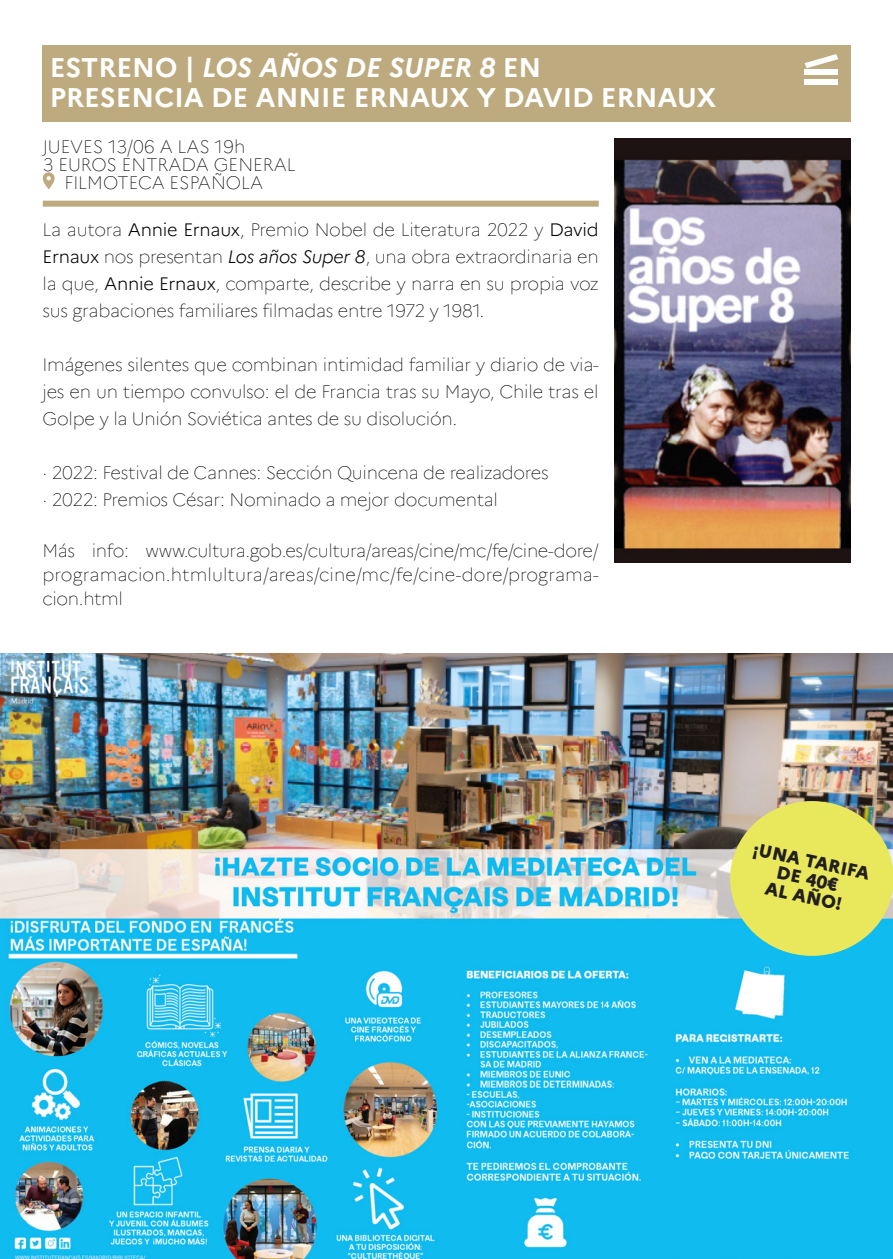
<style>
.page{position:relative;width:893px;height:1259px;background:#fff}
.page>*{position:absolute;margin:0;border:0;box-sizing:border-box;transform-origin:0 0}
.AGENDA___TEXTE{font:700 27px "Marianne";color:#fff}
.AGENDA___TEXTE-2{font:italic 700 27px "Marianne";color:#fff}
.AGENDA___TEXTE-3{font:100 18px/27px "Marianne";letter-spacing:-.015em;color:#000;text-align:justify}
.t1{font:800 18px "Marianne";color:#231f20}
.s1{font-style:normal}
.s2{font-weight:300}
.s3{font-weight:300;font-style:italic}
</style>
<div class="page">
<div style="left:43px;top:45px;width:808px;height:77px;background:#bdaa7e"></div>
<img style="left:614px;top:139px;width:236px;height:423px">
<svg style="left:43px;top:172px;width:12px;height:17px"></svg>
<div style="left:43px;top:201px;width:556px;height:6px;background:#bdaa7e"></div>
<img style="left:0;top:653px;width:893px;height:606px">
<div style="left:730px;top:801px;width:163px;height:155px;background:#e9e85d;border-radius:50%"></div>
<div style="left:805px;top:80px;width:33px;height:5px;background:#fff"></div>
<div style="left:805px;top:69px;width:33px;height:5px;background:#fff"></div>
<svg style="left:804px;top:54px;width:34px;height:14px"></svg>
<p class="AGENDA___TEXTE-2" style="left:50px;top:47px;width:493px"><span class="s1">ESTRENO |</span> LOS AÑOS DE SUPER 8 <span class="s1">EN</span></p>
<p class="AGENDA___TEXTE" style="left:50px;top:77px;width:668px">PRESENCIA DE ANNIE ERNAUX Y DAVID ERNAUX</p>
<p class="AGENDA___TEXTE-3" style="left:43px;top:132px;width:204px">JUEVES 13/06 A LAS 19h</p>
<p class="AGENDA___TEXTE-3" style="left:43px;top:150px;width:255px">3 EUROS ENTRADA GENERAL</p>
<p class="AGENDA___TEXTE-3" style="left:64px;top:168px;width:200px">FILMOTECA ESPAÑOLA</p>
<p class="AGENDA___TEXTE-3" style="left:43px;top:215px;width:558px">La autora <span class="s2">Annie Ernaux</span>, Premio Nobel de Literatura 2022 y <span class="s2">David Ernaux</span> nos presentan <span class="s3">Los años Super 8</span>, una obra extraordinaria en la que, <span class="s2">Annie Ernaux</span>, comparte, describe y narra en su propia voz sus grabaciones familiares filmadas entre 1972 y 1981.</p>
<p class="AGENDA___TEXTE-3" style="left:43px;top:350px;width:558px">Imágenes silentes que combinan intimidad familiar y diario de via&shy;jes en un tiempo convulso: el de Francia tras su Mayo, Chile tras el Golpe y la Unión Soviética antes de su disolución.</p>
<p class="AGENDA___TEXTE-3" style="left:43px;top:458px;width:508px">· 2022: Festival de Cannes: Sección Quincena de realizadores</p>
<p class="AGENDA___TEXTE-3" style="left:43px;top:485px;width:457px">· 2022: Premios César: Nominado a mejor documental</p>
<p class="AGENDA___TEXTE-3" style="left:43px;top:537px;width:558px;line-height:24px">Más info: www.cultura.gob.es/cultura/areas/cine/mc/fe/cine-dore/ programacion.htmlultura/areas/cine/mc/fe/cine-dore/programa&shy;cion.html</p>
<p class="t1" style="left:756px;top:835px;width:120px;rotate:12deg">¡UNA TARIFA</p>
<p class="t1" style="left:780px;top:858px;width:64px;rotate:12deg">DE 40€</p>
<p class="t1" style="left:768px;top:874px;width:80px;rotate:12deg">AL AÑO!</p>
</div>
